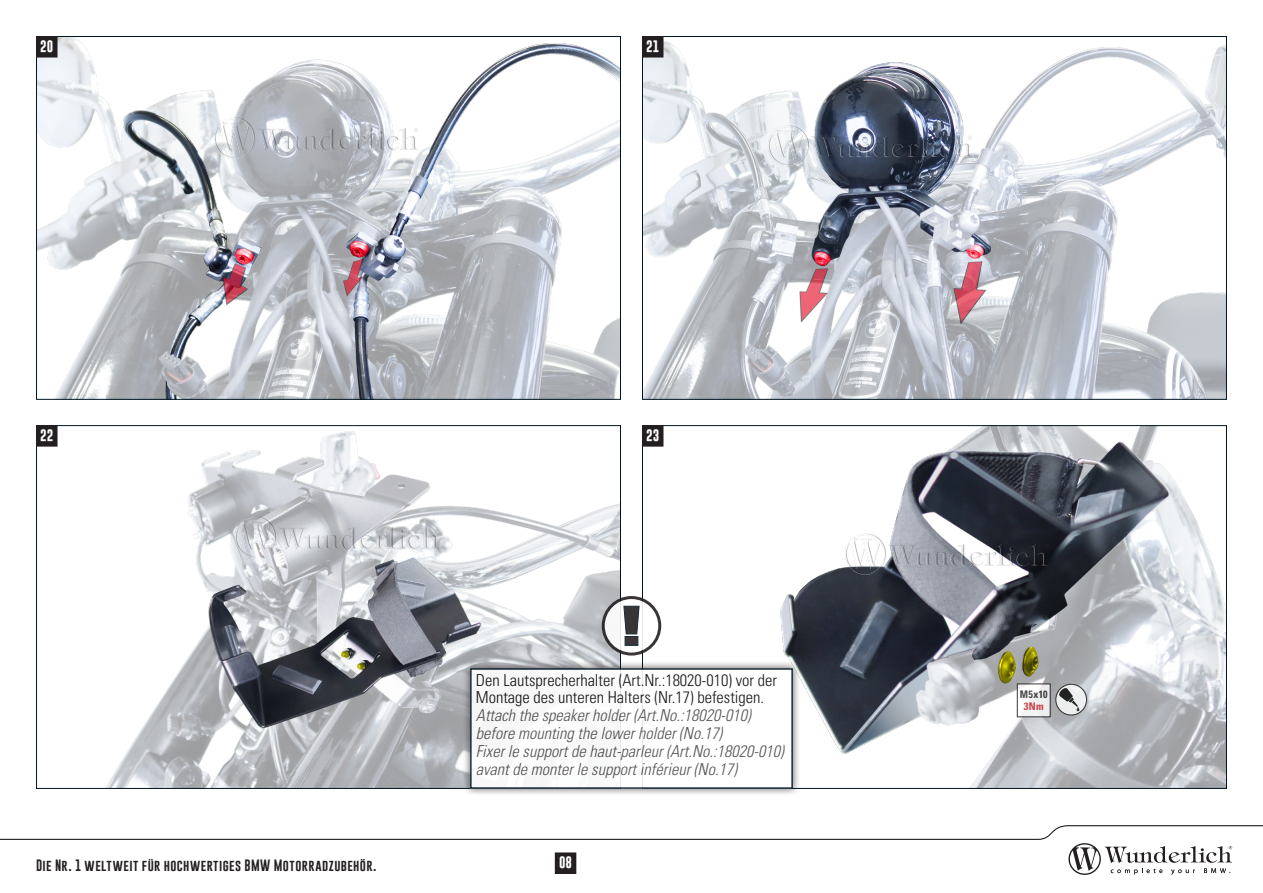
<style>
.page{position:relative;width:1263px;height:893px;background:#fff}
.page>*{position:absolute;margin:0;border:0;box-sizing:border-box;transform-origin:0 0}
.t1{font:italic 300 condensed 16.5px/18px "Univers LT Std";color:#454240}
.t2{font:300 condensed 16.5px/16.5px "Univers LT Std";color:#000}
.t3{font:12px "Gobold";letter-spacing:.035em;color:#231f20}
.t4{font:700 12px "Gobold";color:#fff}
.t5{font:700 condensed 10.5px "Univers LT Std";letter-spacing:.035em;color:#231f20;scale:.95 1}
.t6{font:700 condensed 10.5px "Univers LT Std";color:#d1232a}
</style>
<div class="page">
<svg style="left:0;top:825px;width:1263px;height:50px"></svg>
<img style="left:38px;top:38px;width:581px;height:360px">
<img style="left:644px;top:38px;width:581px;height:360px">
<img style="left:38px;top:427px;width:581px;height:360px">
<img style="left:780px;top:427px;width:445px;height:360px">
<div style="left:462px;top:660px;width:338px;height:137px;background:#231f20;opacity:.75"></div>
<div style="left:471px;top:669px;width:321px;height:119px;background:#fff"></div>
<div style="left:470px;top:668px;width:323px;height:121px;border:2px solid #011622"></div>
<svg style="left:603px;top:597px;width:57px;height:57px"></svg>
<div style="left:602px;top:596px;width:59px;height:60px;border:3px solid #231f20;border-radius:50%"></div>
<svg style="left:623px;top:606px;width:16px;height:40px"></svg>
<div style="left:555px;top:853px;width:21px;height:20px;background:#231f20"></div>
<div style="left:555px;top:853px;width:21px;height:21px;border:1px solid #231f20"></div>
<div style="left:37px;top:37px;width:20px;height:20px;background:#231f20"></div>
<div style="left:36px;top:36px;width:21px;height:21px;border:1px solid #231f20"></div>
<div style="left:642px;top:37px;width:21px;height:20px;background:#231f20"></div>
<div style="left:642px;top:36px;width:21px;height:21px;border:1px solid #231f20"></div>
<div style="left:642px;top:426px;width:21px;height:20px;background:#231f20"></div>
<div style="left:642px;top:425px;width:21px;height:21px;border:1px solid #231f20"></div>
<div style="left:37px;top:426px;width:20px;height:20px;background:#231f20"></div>
<div style="left:36px;top:425px;width:21px;height:21px;border:1px solid #231f20"></div>
<img style="left:214px;top:118px;width:206px;height:40px">
<img style="left:769px;top:125px;width:206px;height:41px">
<img style="left:235px;top:516px;width:206px;height:41px">
<img style="left:846px;top:533px;width:206px;height:41px">
<svg style="left:1019px;top:685px;width:30px;height:30px"></svg>
<div style="left:1017px;top:683px;width:34px;height:34px;border:1px solid #231f20"></div>
<svg style="left:1056px;top:684px;width:30px;height:31px"></svg>
<div style="left:1055px;top:684px;width:32px;height:32px;border:1px solid #231f20;border-radius:50%"></div>
<svg style="left:1058px;top:687px;width:21px;height:24px"></svg>
<p class="t4" style="left:40px;top:38px;width:15px">20</p>
<p class="t4" style="left:646px;top:38px;width:15px">21</p>
<p class="t4" style="left:40px;top:427px;width:15px">22</p>
<p class="t4" style="left:646px;top:427px;width:15px">23</p>
<p class="t3" style="left:36px;top:858px;width:342px">Die Nr. 1 weltweit für hochwertiges BMW Motorradzubehör.</p>
<p class="t2" style="left:476px;top:672px;width:303px">Den Lautsprecherhalter (Art.Nr.:18020-010) vor der<br>Montage des unteren Halters (Nr.17) befestigen.</p>
<p class="t1" style="left:476px;top:706px;width:309px">Attach the speaker holder (Art.No.:18020-010) before mounting the lower holder (No.17)<br>Fixer le support de haut-parleur (Art.No.:18020-010) avant de monter le support inférieur (No.17)</p>
<p class="t4" style="left:559px;top:855px;width:15px">08</p>
<p class="t5" style="left:1020px;top:688px;width:31px">M5x10</p>
<p class="t6" style="left:1024px;top:700px;width:21px">3Nm</p>
</div>
